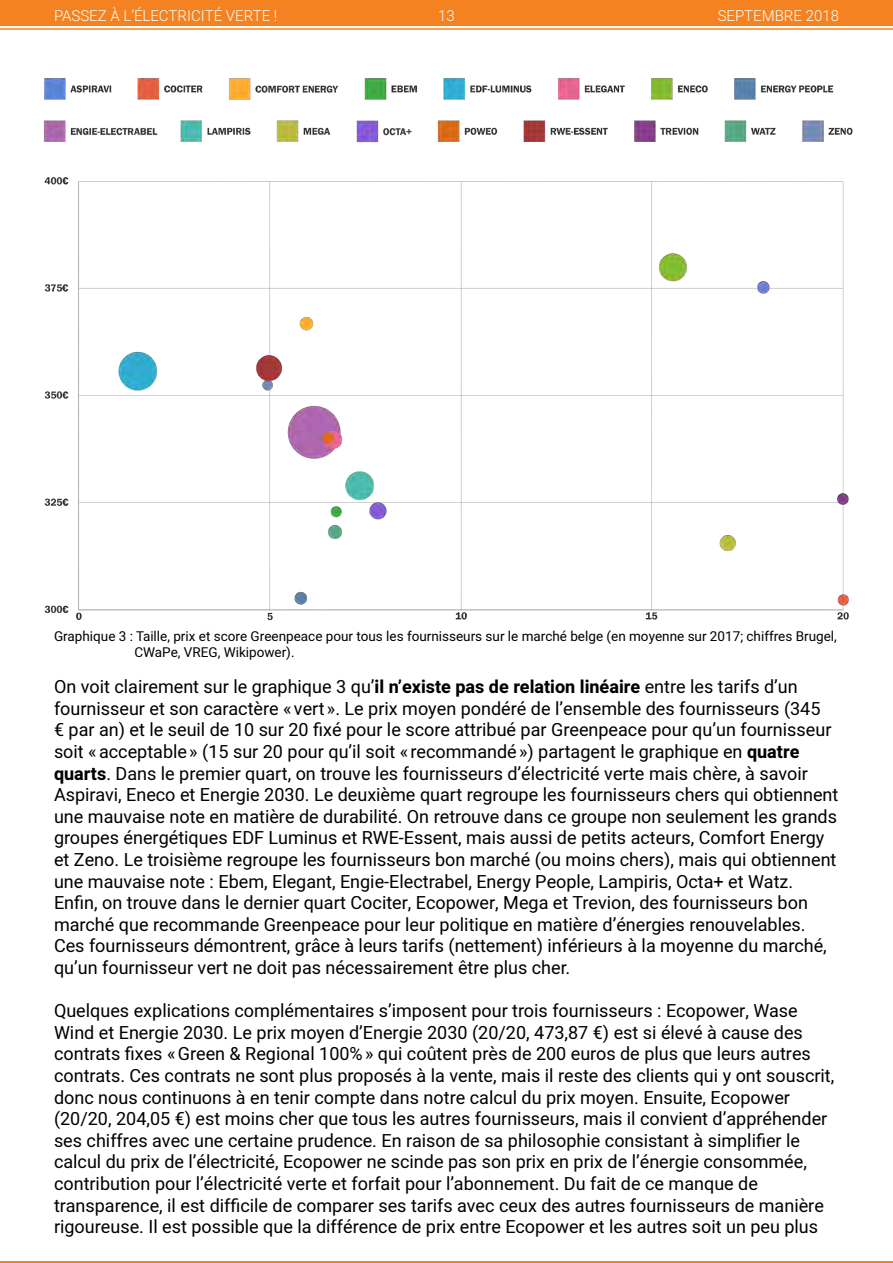
<style>
.page{position:relative;width:893px;height:1263px;background:#fff}
.page>*{position:absolute;margin:0;border:0;box-sizing:border-box;transform-origin:0 0}
.t1{font:18px/21.6px "Heebo";color:#000}
.t2{font:300 15px "Heebo";color:#fff}
.t3{font:13.5px/16.2px "Heebo";color:#000}
.s1{font-weight:700}
</style>
<div class="page">
<div style="left:0;top:0;width:893px;height:26px;background:#f58220"></div>
<hr style="left:0;top:1261px;width:893px;height:2px;background:#f58220">
<hr style="left:0;top:28px;width:893px;height:2px;background:#f58220">
<img style="left:44px;top:78px;width:809px;height:543px">
<p class="t2" style="left:54px;top:6px;width:225px">PASSEZ À L’ÉLECTRICITÉ VERTE !</p>
<p class="t2" style="left:438px;top:6px;width:18px">13</p>
<p class="t2" style="left:718px;top:6px;width:123px">SEPTEMBRE 2018</p>
<p class="t3" style="left:134px;top:628px;width:704px;text-indent:-80px">Graphique 3 : Taille, prix et score Greenpeace pour tous les fournisseurs sur le marché belge (en moyenne sur 2017; chiffres Brugel,<br>CWaPe, VREG, Wikipower).</p>
<p class="t1" style="left:54px;top:676px;width:786px">On voit clairement sur le graphique 3 qu’<span class="s1">il n’existe pas de relation linéaire</span> entre les tarifs d’un fournisseur et son caractère « vert ». Le prix moyen pondéré de l’ensemble des fournisseurs (345<br>€ par an) et le seuil de 10 sur 20 fixé pour le score attribué par Greenpeace pour qu’un fournisseur soit «acceptable» (15 sur 20 pour qu’il soit « recommandé») partagent le graphique en <span class="s1">quatre quarts</span>. Dans le premier quart, on trouve les fournisseurs d’électricité verte mais chère, à savoir Aspiravi, Eneco et Energie 2030. Le deuxième quart regroupe les fournisseurs chers qui obtiennent une mauvaise note en matière de durabilité. On retrouve dans ce groupe non seulement les grands groupes énergétiques EDF Luminus et RWE-Essent, mais aussi de petits acteurs, Comfort Energy et Zeno. Le troisième regroupe les fournisseurs bon marché (ou moins chers), mais qui obtiennent une mauvaise note : Ebem, Elegant, Engie-Electrabel, Energy People, Lampiris, Octa+ et Watz.<br>Enfin, on trouve dans le dernier quart Cociter, Ecopower, Mega et Trevion, des fournisseurs bon marché que recommande Greenpeace pour leur politique en matière d’énergies renouvelables.<br>Ces fournisseurs démontrent, grâce à leurs tarifs (nettement) inférieurs à la moyenne du marché, qu’un fournisseur vert ne doit pas nécessairement être plus cher.</p>
<p class="t1" style="left:54px;top:1000px;width:782px">Quelques explications complémentaires s’imposent pour trois fournisseurs : Ecopower, Wase Wind et Energie 2030. Le prix moyen d’Energie 2030 (20/20, 473,87 €) est si élevé à cause des contrats fixes «Green &amp; Regional 100%» qui coûtent près de 200 euros de plus que leurs autres contrats. Ces contrats ne sont plus proposés à la vente, mais il reste des clients qui y ont souscrit, donc nous continuons à en tenir compte dans notre calcul du prix moyen. Ensuite, Ecopower (20/20, 204,05 €) est moins cher que tous les autres fournisseurs, mais il convient d’appréhender ses chiffres avec une certaine prudence. En raison de sa philosophie consistant à simplifier le calcul du prix de l’électricité, Ecopower ne scinde pas son prix en prix de l’énergie consommée, contribution pour l’électricité verte et forfait pour l’abonnement. Du fait de ce manque de transparence, il est difficile de comparer ses tarifs avec ceux des autres fournisseurs de manière rigoureuse. Il est possible que la différence de prix entre Ecopower et les autres soit un peu plus</p>
</div>
